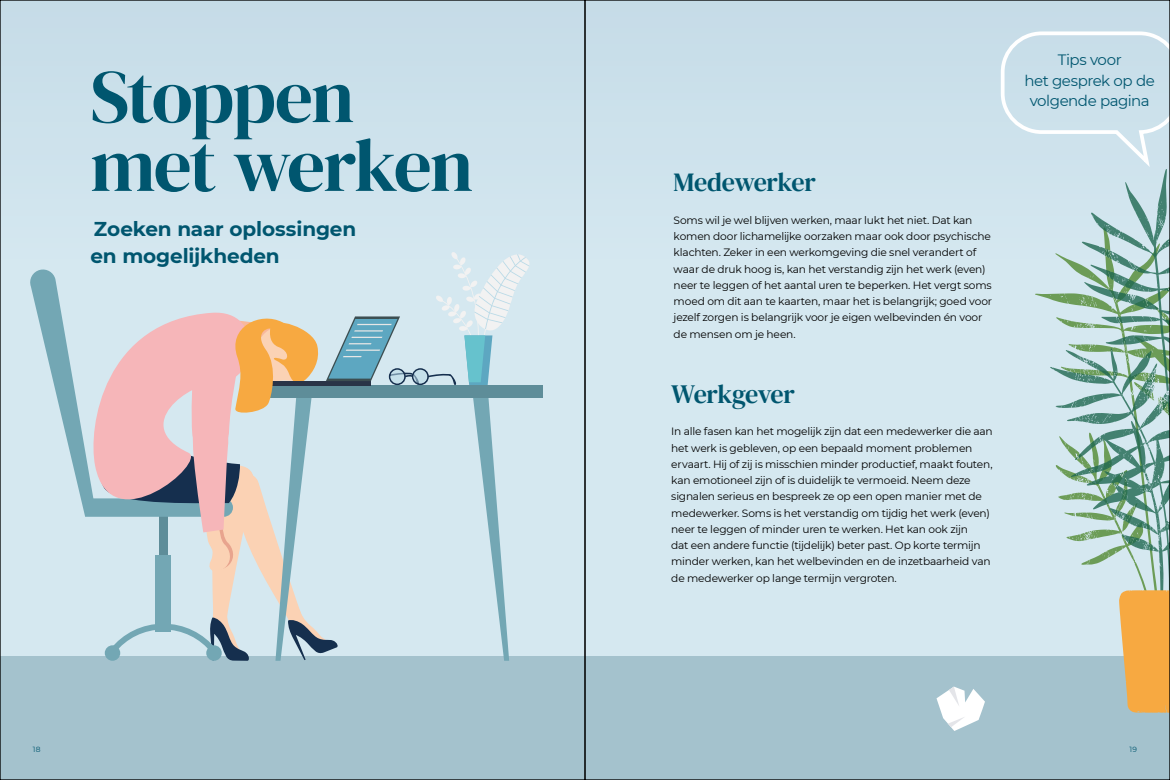
<style>
.page{position:relative;width:1170px;height:780px;background:#fff}
.page>*{position:absolute;margin:0;border:0;box-sizing:border-box;transform-origin:0 0}
.t1{font:75px/68.8px "DM Serif Display";letter-spacing:-.025em;color:#00566f}
.t2{font:26.25px "DM Serif Text";letter-spacing:-.02em;color:#00566f}
.t3{font:700 20px/27.5px "Montserrat";letter-spacing:-.01em;color:#00566f}
.t4{font:15px/20px "Montserrat";letter-spacing:-.03em;color:#00566f;text-align:center}
.t5{font:10.62px/16.2px "Montserrat";letter-spacing:-.015em;color:#000}
.t6{font:7.5px "Montserrat";color:#00566f}
</style>
<div class="page">
<div style="left:0;top:0;width:1169px;height:780px;background:#d5e8f0"></div>
<div style="left:0;top:656px;width:1169px;height:124px;background:#a4c2cd"></div>
<div style="left:242px;top:385px;width:300px;height:13px;background:#5e8d99"></div>
<svg style="left:30px;top:281px;width:489px;height:379px"></svg>
<div style="left:0;top:0;width:1169px;height:281px;background:#cee2ec"></div>
<svg style="left:936px;top:686px;width:48px;height:45px"></svg>
<svg style="left:1001px;top:31px;width:166px;height:103px"></svg>
<svg style="left:1050px;top:169px;width:117px;height:421px"></svg>
<svg style="left:1119px;top:590px;width:48px;height:122px;background:#f0ac4f"></svg>
<h1 class="t1" style="left:90px;top:63px;width:384px">Stoppen met werken</h1>
<h3 class="t3" style="left:90px;top:214px;width:267px">Zoeken naar oplossingen en mogelijkheden</h3>
<h2 class="t2" style="left:673px;top:167px;width:144px">Medewerker</h2>
<p class="t5" style="left:673px;top:211px;width:320px">Soms wil je wel blijven werken, maar lukt het niet. Dat kan komen door lichamelijke oorzaken maar ook door psychische klachten. Zeker in een werkomgeving die snel verandert of waar de druk hoog is, kan het verstandig zijn het werk (even) neer te leggen of het aantal uren te beperken. Het vergt soms moed om dit aan te kaarten, maar het is belangrijk; goed voor jezelf zorgen is belangrijk voor je eigen welbevinden én voor de mensen om je heen.</p>
<h2 class="t2" style="left:671px;top:378px;width:125px">Werkgever</h2>
<p class="t5" style="left:671px;top:423px;width:323px">In alle fasen kan het mogelijk zijn dat een medewerker die aan het werk is gebleven, op een bepaald moment problemen ervaart. Hij of zij is misschien minder productief, maakt fouten, kan emotioneel zijn of is duidelijk te vermoeid. Neem deze signalen serieus en bespreek ze op een open manier met de medewerker. Soms is het verstandig om tijdig het werk (even) neer te leggen of minder uren te werken. Het kan ook zijn<br>dat een andere functie (tijdelijk) beter past. Op korte termijn minder werken, kan het welbevinden en de inzetbaarheid van de medewerker op lange termijn vergroten.</p>
<h3 class="t4" style="left:1024px;top:50px;width:132px">Tips voor<br>het gesprek op de volgende pagina</h3>
<p class="t6" style="left:33px;top:744px;width:9px">18</p>
<p class="t6" style="left:1129px;top:744px;width:9px">19</p>
</div>
